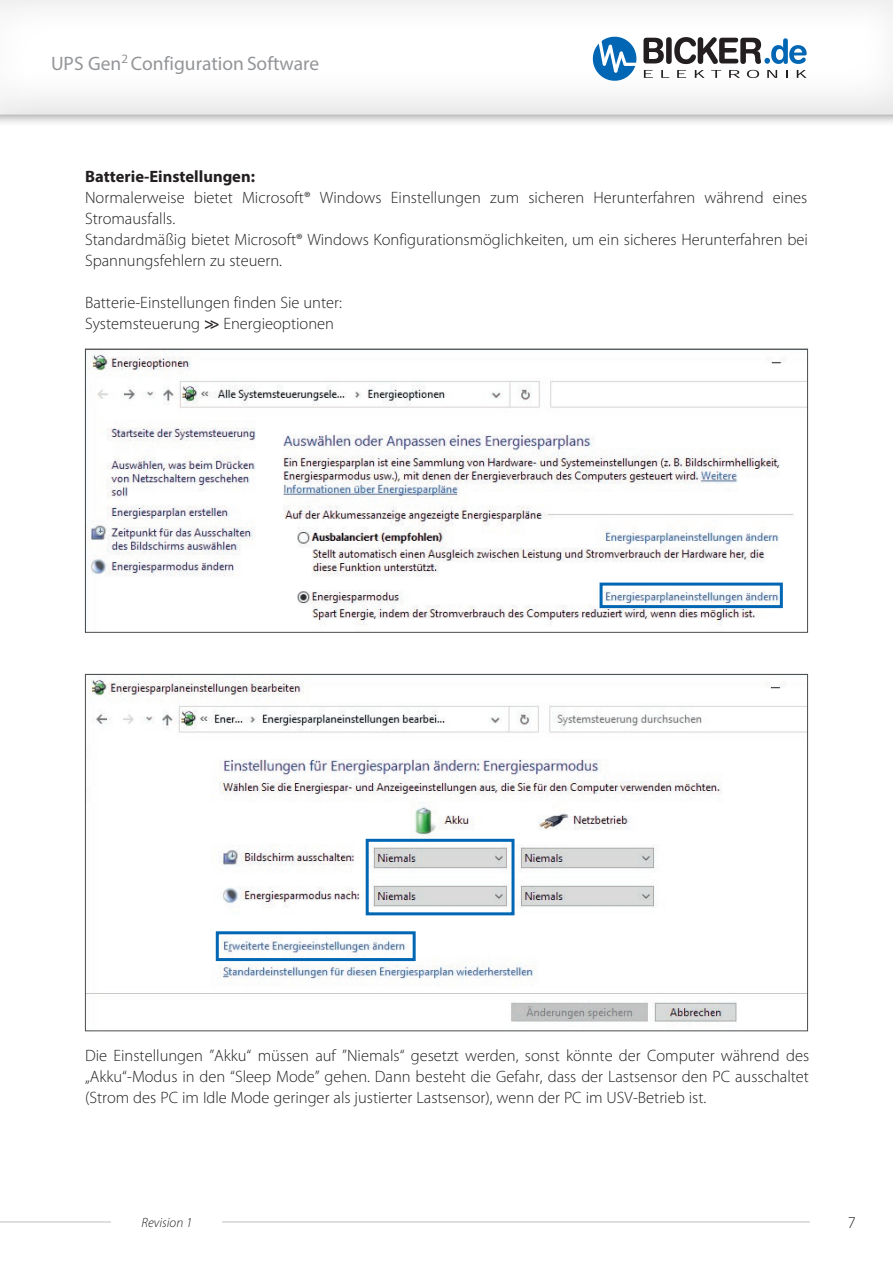
<style>
.page{position:relative;width:893px;height:1263px;background:#fff}
.page>*{position:absolute;margin:0;border:0;box-sizing:border-box;transform-origin:0 0}
.t1{font:19.5px "Myriad Pro";color:#939598}
.t2{font:300 16.5px/21px "Myriad Pro";color:#231f20}
.t3{font:700 16.5px "Myriad Pro";color:#231f20}
.t4{font:italic 300 13.5px "Myriad Pro";color:#231f20}
.s1{font-weight:600}
</style>
<div class="page">
<div style="left:0;top:0;width:893px;height:127px;background:#231f20;opacity:.5"></div>
<div style="left:0;top:0;width:893px;height:116px;background:#231f20;opacity:.25"></div>
<svg style="left:593px;top:37px;width:214px;height:44px"></svg>
<hr style="left:0;top:1221px;width:829px;height:1px;background:#bcbdc0">
<div style="left:112px;top:1180px;width:110px;height:83px;background:#fff"></div>
<div style="left:810px;top:1180px;width:83px;height:83px;background:#fff"></div>
<img style="left:89px;top:353px;width:717px;height:273px">
<div style="left:600px;top:583px;width:183px;height:25px;border:3px solid #0166b3"></div>
<img style="left:87px;top:676px;width:719px;height:348px">
<div style="left:216px;top:931px;width:200px;height:30px;border:3px solid #0166b3"></div>
<div style="left:366px;top:839px;width:148px;height:76px;border:3px solid #0166b3"></div>
<p class="t1" style="left:51px;top:51px;width:270px">UPS Gen<sup>2</sup> Configuration Software</p>
<p class="t3" style="left:85px;top:166px;width:171px">Batterie-Einstellungen:</p>
<p class="t2" style="left:85px;top:187px;width:724px">Normalerweise bietet Microsoft® Windows Einstellungen zum sicheren Herunterfahren während eines Stromausfalls.<br>Standardmäßig bietet Microsoft® Windows Konfigurationsmöglichkeiten, um ein sicheres Herunterfahren bei Spannungsfehlern zu steuern.</p>
<p class="t2" style="left:85px;top:292px;width:258px">Batterie-Einstellungen finden Sie unter:<br>Systemsteuerung <span class="s1">&gt;&gt;</span> Energieoptionen</p>
<p class="t2" style="left:85px;top:1044px;width:726px;text-align:justify">Die Einstellungen ”Akku“ müssen auf ”Niemals“ gesetzt werden, sonst könnte der Computer während des „Akku“-Modus in den “Sleep Mode” gehen. Dann besteht die Gefahr, dass der Lastsensor den PC ausschaltet (Strom des PC im Idle Mode geringer als justierter Lastsensor), wenn der PC im USV-Betrieb ist.</p>
<p class="t4" style="left:141px;top:1214px;width:52px">Revision 1</p>
<p class="t2" style="left:848px;top:1211px;width:10px">7</p>
</div>
